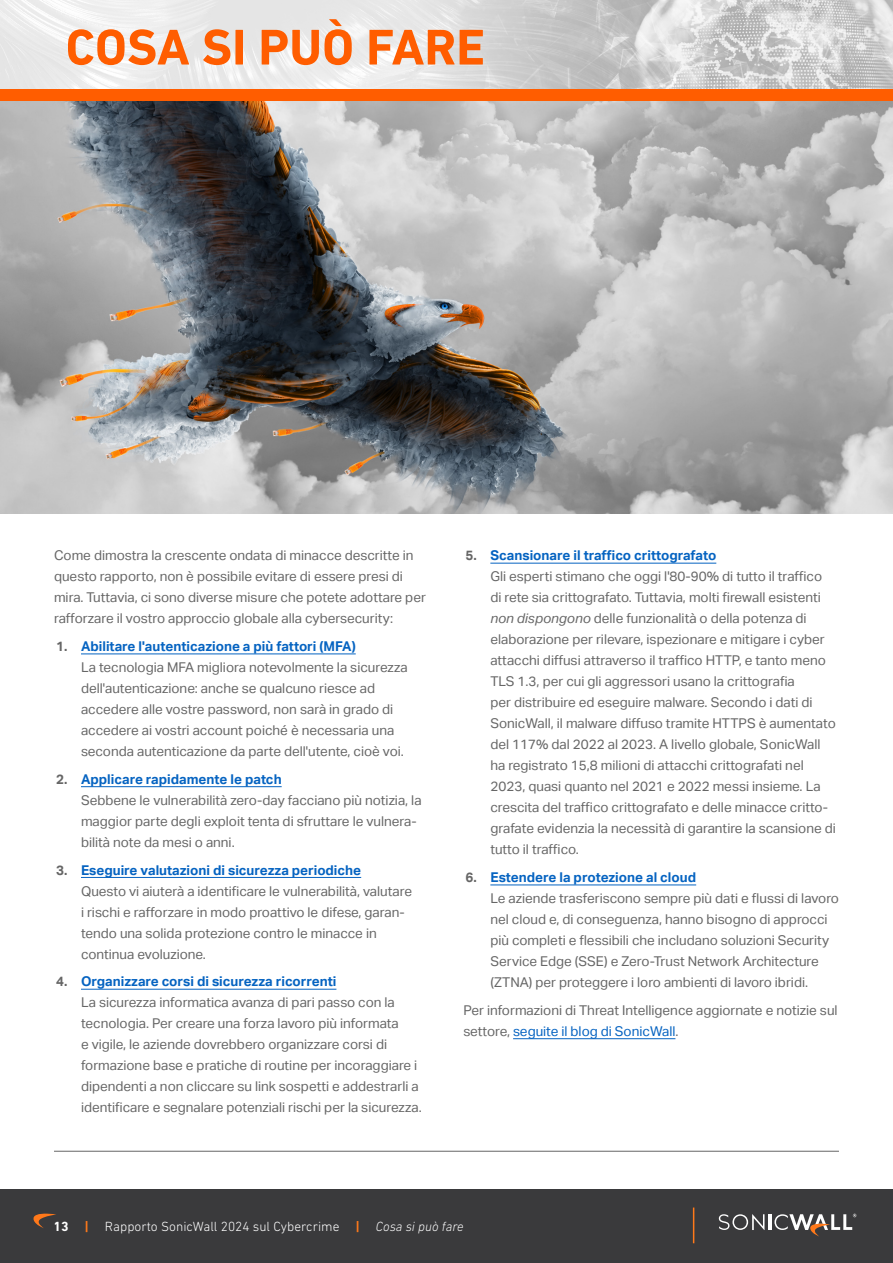
<style>
.page{position:relative;width:893px;height:1263px;background:#fff}
.page>*{position:absolute;margin:0;border:0;box-sizing:border-box;transform-origin:0 0}
.t1{font:700 51px "DIN Next LT Pro";color:#ff5d00}
.t2{font:13.5px/21px "Aktiv Grotesk";color:#666}
.t3{font:300 13.5px "DIN Next LT Pro";color:#fff}
.s1{font-weight:700}
.s2{font-weight:700;color:#0563c1}
.s3{font-style:italic}
.s4{color:#0563c1}
.s5{font-weight:700;color:#ff791a}
</style>
<div class="page">
<hr style="left:54px;top:1151px;width:785px;height:1px;background:#666">
<div style="left:0;top:1189px;width:893px;height:74px;background:#3a3a3c"></div>
<hr style="left:693px;top:1207px;width:1px;height:36px;background:#ff791a">
<hr style="left:769px;top:1214px;width:3px;height:16px;background:#fff">
<svg style="left:719px;top:1214px;width:45px;height:16px"></svg>
<svg style="left:774px;top:1214px;width:82px;height:22px"></svg>
<svg style="left:33px;top:1213px;width:23px;height:15px"></svg>
<img style="left:0;top:0;width:893px;height:90px">
<div style="left:0;top:90px;width:893px;height:12px;background:#ff5d00"></div>
<hr style="left:81px;top:654px;width:275px;height:1px;background:#0563c1">
<hr style="left:81px;top:786px;width:201px;height:1px;background:#0563c1">
<hr style="left:81px;top:877px;width:280px;height:1px;background:#0563c1">
<hr style="left:81px;top:989px;width:255px;height:1px;background:#0563c1">
<hr style="left:490px;top:563px;width:226px;height:1px;background:#0563c1">
<hr style="left:490px;top:885px;width:206px;height:1px;background:#0563c1">
<hr style="left:513px;top:1038px;width:162px;height:1px;background:#0563c1">
<img style="left:0;top:102px;width:893px;height:412px">
<h1 class="t1" style="left:66px;top:17px;width:421px">COSA SI PUÒ FARE</h1>
<p class="t2" style="left:54px;top:545px;width:373px">Come dimostra la crescente ondata di minacce descritte in questo rapporto, non è possibile evitare di essere presi di mira. Tuttavia, ci sono diverse misure che potete adottare per rafforzare il vostro approccio globale alla cybersecurity:</p>
<p class="t2" style="left:81px;top:636px;width:328px;text-indent:-25px"><span class="s1">1.</span> <span class="s2">Abilitare l'autenticazione a più fattori (MFA)<br></span>La tecnologia MFA migliora notevolmente la sicurezza dell'autenticazione: anche se qualcuno riesce ad accedere alle vostre password, non sarà in grado di accedere ai vostri account poiché è necessaria una seconda autenticazione da parte dell'utente, cioè voi.</p>
<p class="t2" style="left:81px;top:768px;width:342px;text-indent:-25px"><span class="s1">2.</span> <span class="s2">Applicare rapidamente le patch<br></span>Sebbene le vulnerabilità zero-day facciano più notizia, la maggior parte degli exploit tenta di sfruttare le vulnera&shy;bilità note da mesi o anni.</p>
<p class="t2" style="left:81px;top:859px;width:333px;text-indent:-25px"><span class="s1">3.</span> <span class="s2">Eseguire valutazioni di sicurezza periodiche<br></span>Questo vi aiuterà a identificare le vulnerabilità, valutare i rischi e rafforzare in modo proattivo le difese, garan&shy;tendo una solida protezione contro le minacce in continua evoluzione.</p>
<p class="t2" style="left:81px;top:971px;width:342px;text-indent:-25px"><span class="s1">4.</span> <span class="s2">Organizzare corsi di sicurezza ricorrenti<br></span>La sicurezza informatica avanza di pari passo con la tecnologia. Per creare una forza lavoro più informata<br>e vigile, le aziende dovrebbero organizzare corsi di formazione base e pratiche di routine per incoraggiare i dipendenti a non cliccare su link sospetti e addestrarli a identificare e segnalare potenziali rischi per la sicurezza.</p>
<p class="t2" style="left:490px;top:545px;width:347px;text-indent:-25px"><span class="s1">5.</span> <span class="s2">Scansionare il traffico crittografato<br></span>Gli esperti stimano che oggi l'80-90% di tutto il traffico di rete sia crittografato. Tuttavia, molti firewall esistenti <span class="s3">non dispongono</span> delle funzionalità o della potenza di elaborazione per rilevare, ispezionare e mitigare i cyber attacchi diffusi attraverso il traffico HTTP, e tanto meno TLS 1.3, per cui gli aggressori usano la crittografia<br>per distribuire ed eseguire malware. Secondo i dati di SonicWall, il malware diffuso tramite HTTPS è aumentato del 117% dal 2022 al 2023. A livello globale, SonicWall ha registrato 15,8 milioni di attacchi crittografati nel 2023, quasi quanto nel 2021 e 2022 messi insieme. La crescita del traffico crittografato e delle minacce critto&shy;grafate evidenzia la necessità di garantire la scansione di tutto il traffico.</p>
<p class="t2" style="left:490px;top:867px;width:350px;text-indent:-25px"><span class="s1">6.</span> <span class="s2">Estendere la protezione al cloud<br></span>Le aziende trasferiscono sempre più dati e flussi di lavoro nel cloud e, di conseguenza, hanno bisogno di approcci più completi e flessibili che includano soluzioni Security Service Edge (SSE) e Zero-Trust Network Architecture (ZTNA) per proteggere i loro ambienti di lavoro ibridi.</p>
<p class="t2" style="left:463px;top:1000px;width:376px">Per informazioni di Threat Intelligence aggiornate e notizie sul settore, <span class="s4">seguite il blog di SonicWall</span>.</p>
<p class="t3" style="left:54px;top:1219px;width:412px"><span class="s1">13</span> <span class="s5">|</span> Rapporto SonicWall 2024 sul Cybercrime <span class="s5">|</span> <span class="s3">Cosa si può fare</span></p>
</div>
